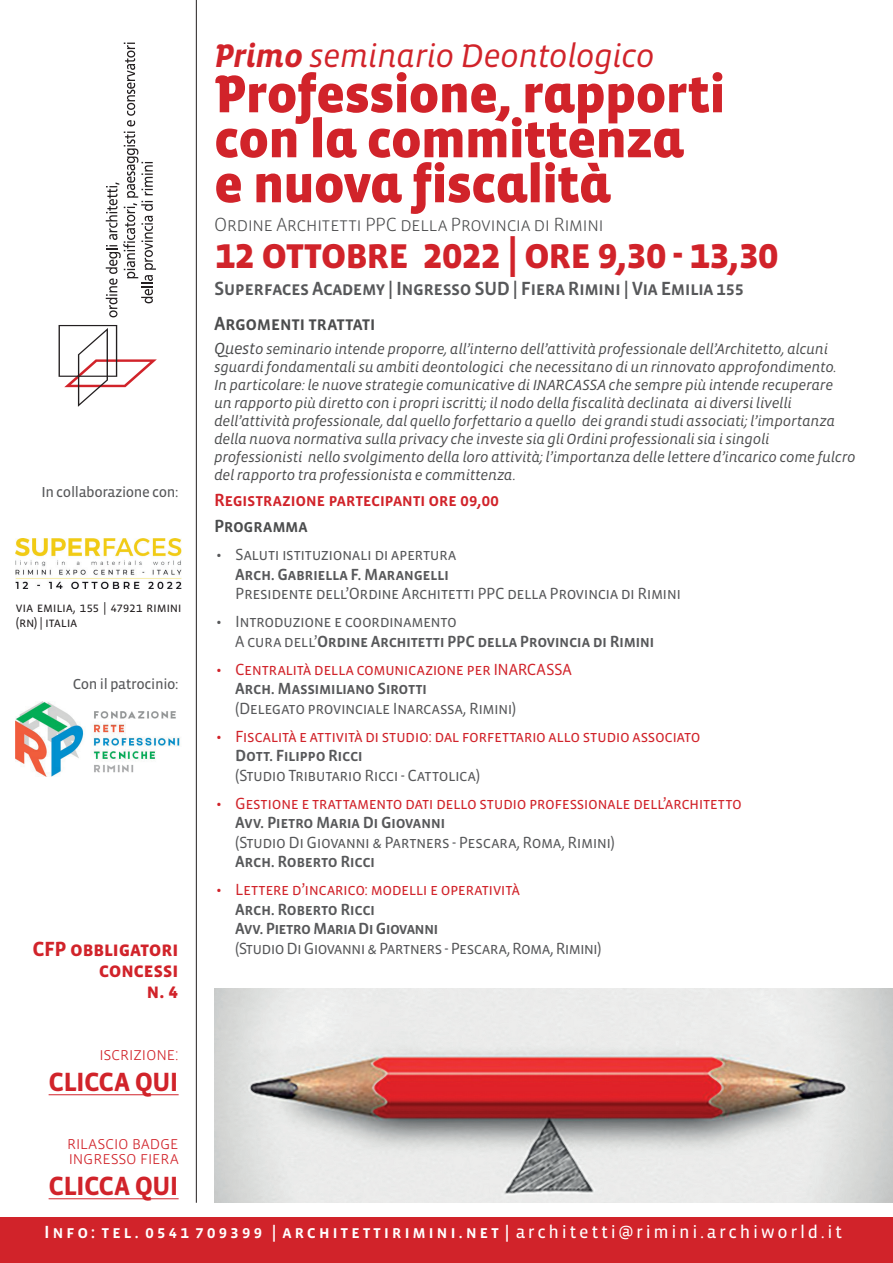
<style>
.page{position:relative;width:893px;height:1263px;background:#fff}
.page>*{position:absolute;margin:0;border:0;box-sizing:border-box;transform-origin:0 0}
.t1{font:900 54px/45px "Vista Sans Alt";letter-spacing:-.015em;color:#d1232a}
.t2{font:43.5px "Vista Sans SC Bold";letter-spacing:-.05em;color:#d1232a}
.t3{font:33.3px "Vista Sans Alt Book Ita";letter-spacing:-.02em;color:#d1232a}
.t4{font:27px "Vista Sans SC Bold";letter-spacing:-.03em;color:#d1232a}
.t5{font:21px/21px "Vista Sans SC Bold";letter-spacing:-.025em;color:#d1232a;text-align:right}
.t6{font:19.5px "Vista Sans SC Med";letter-spacing:-.03em;color:#57585a}
.t7{font:19.5px "Vista Sans SC Light";letter-spacing:-.03em;color:#4b4c4d}
.t8{font:19.5px "Vista Sans SC Med";letter-spacing:-.025em;color:#4b4c4d}
.t9{font:18px "Vista Sans SC Med";letter-spacing:.145em;color:#fff}
.t10{font:18px/15px "Vista Sans SC Light";letter-spacing:-.025em;color:#d1232a}
.t11{font:18px "Vista Sans SC Med";letter-spacing:-.025em;color:#d1232a}
.t12{font:18px "Vista Sans SC Med";letter-spacing:-.02em;color:#4b4c4d}
.t13{font:16.5px "Vista Sans SC Book";letter-spacing:-.03em;color:#57585a}
.t14{font:16.5px "Vista Sans SC Book";letter-spacing:-.025em;color:#d1232a}
.t15{font:16.5px/19.5px "Vista Sans SC Med";letter-spacing:-.03em;color:#57585a}
.t16{font:15px/18px "Vista Sans Alt Book Ita";letter-spacing:-.02em;color:#4b4c4d}
.t17{font:14.85px "Vista Sans Reg";letter-spacing:-.025em;color:#57585a}
.t18{font:13.5px/15px "Vista Sans SC Book";letter-spacing:-.02em;color:#231f20}
.s1{font-family:"Vista Sans Alt Bold Ita"}
.s2{font-size:16.5px}
.s3{font-family:"Vista Sans SC Book"}
.s4{font-family:"Vista Sans Reg"}
</style>
<div class="page">
<svg style="left:59px;top:325px;width:98px;height:82px"></svg>
<svg style="left:106px;top:43px;width:50px;height:274px"></svg>
<hr style="left:49px;top:1094px;width:130px;height:1px;background:#d1232a">
<hr style="left:49px;top:1198px;width:130px;height:1px;background:#d1232a">
<div style="left:0;top:1217px;width:893px;height:46px;background:#d1232a"></div>
<hr style="left:196px;top:0;width:1px;height:1203px;background:#231f20">
<img style="left:214px;top:989px;width:679px;height:214px">
<img style="left:16px;top:539px;width:166px;height:49px">
<img style="left:16px;top:702px;width:164px;height:74px">
<p class="t17" style="left:41px;top:484px;width:139px">In collaborazione con:</p>
<p class="t18" style="left:16px;top:600px;width:167px">via emilia, 155 | 47921 rimini (rn) | italia</p>
<p class="t17" style="left:73px;top:676px;width:107px">Con il patrocinio:</p>
<h3 class="t5" style="left:33px;top:939px;width:147px">CFP obbligatori concessi<br>n. 4</h3>
<p class="t10" style="left:99px;top:1047px;width:81px">iscrizione:</p>
<h3 class="t4" style="left:49px;top:1068px;width:132px">CLICCA QUI</h3>
<h3 class="t3" style="left:214px;top:39px;width:442px"><span class="s1">Primo</span> seminario Deontologico</h3>
<h1 class="t1" style="left:214px;top:73px;width:513px">Professione, rapporti con la committenza e nuova fiscalità</h1>
<h3 class="t7" style="left:214px;top:214px;width:391px">Ordine Architetti PPC della Provincia di Rimini</h3>
<h2 class="t2" style="left:214px;top:231px;width:567px">12 ottobre 2022 | ore 9,30 - 13,30</h2>
<h3 class="t6" style="left:214px;top:279px;width:532px">Superfaces Academy | Ingresso SUD | Fiera Rimini | Via Emilia 155</h3>
<h3 class="t8" style="left:214px;top:313px;width:163px">Argomenti trattati</h3>
<p class="t16" style="left:214px;top:341px;width:643px"><span class="s2">Quest</span>o seminario intende proporre, all’interno dell’attività professionale dell’Architetto, alcuni sguardi fondamentali su ambiti deontologici che necessitano di un rinnovato approfondimento.<br>In particolare: le nuove strategie comunicative di INARCASSA che sempre più intende recuperare<br>un rapporto più diretto con i propri iscritti; il nodo della fiscalità declinata ai diversi livelli dell’attività professionale, dal quello forfettario a quello dei grandi studi associati; l’importanza della nuova normativa sulla privacy che investe sia gli Ordini professionali sia i singoli professionisti nello svolgimento della loro attività; l’importanza delle lettere d’incarico come fulcro del rapporto tra professionista e committenza.</p>
<p class="t11" style="left:214px;top:491px;width:287px">Registrazione partecipanti ore 09,00</p>
<p class="t12" style="left:214px;top:517px;width:95px">Programma</p>
<p class="t13" style="left:216px;top:546px;width:242px">• Saluti istituzionali di apertura</p>
<p class="t15" style="left:235px;top:565px;width:215px">Arch. Gabriella F. Marangelli</p>
<p class="t13" style="left:235px;top:585px;width:447px">Presidente dell’Ordine Architetti PPC della Provincia di Rimini</p>
<p class="t13" style="left:216px;top:613px;width:242px">• Introduzione e coordinamento</p>
<p class="t15" style="left:235px;top:632px;width:421px"><span class="s3">A cura dell’</span>Ordine Architetti PPC della Provincia di Rimini</p>
<p class="t14" style="left:216px;top:661px;width:357px">• Centralità della comunicazione per INARCASSA</p>
<p class="t15" style="left:235px;top:679px;width:193px">Arch. Massimiliano Sirotti</p>
<p class="t13" style="left:235px;top:700px;width:282px">(Delegato provinciale Inarcassa, Rimini)</p>
<p class="t14" style="left:216px;top:728px;width:486px">• Fiscalità e attività di studio: dal forfettario allo studio associato</p>
<p class="t15" style="left:235px;top:746px;width:129px">Dott. Filippo Ricci</p>
<p class="t13" style="left:235px;top:767px;width:246px">(Studio Tributario Ricci - Cattolica)</p>
<p class="t14" style="left:216px;top:795px;width:527px">• Gestione e trattamento dati dello studio professionale dell’architetto</p>
<p class="t15" style="left:235px;top:813px;width:212px">Avv. Pietro Maria Di Giovanni</p>
<p class="t13" style="left:235px;top:834px;width:381px">(Studio Di Giovanni &amp; Partners - Pescara, Roma, Rimini)</p>
<p class="t15" style="left:235px;top:852px;width:141px">Arch. Roberto Ricci</p>
<p class="t14" style="left:216px;top:881px;width:305px">• Lettere d’incarico: modelli e operatività</p>
<p class="t15" style="left:235px;top:900px;width:205px">Arch. Roberto Ricci<br>Avv. Pietro Maria Di Giovanni</p>
<p class="t13" style="left:235px;top:940px;width:368px">(Studio Di Giovanni &amp; Partners - Pescara, Roma, Rimini)</p>
<p class="t10" style="left:67px;top:1136px;width:113px">rilascio badge ingresso fiera</p>
<h3 class="t4" style="left:49px;top:1172px;width:132px">CLICCA QUI</h3>
<p class="t9" style="left:44px;top:1222px;width:800px">Info: tel. 0541 709399 | architettirimini.net | <span class="s4">architetti@rimini.archiworld.it</span></p>
</div>
